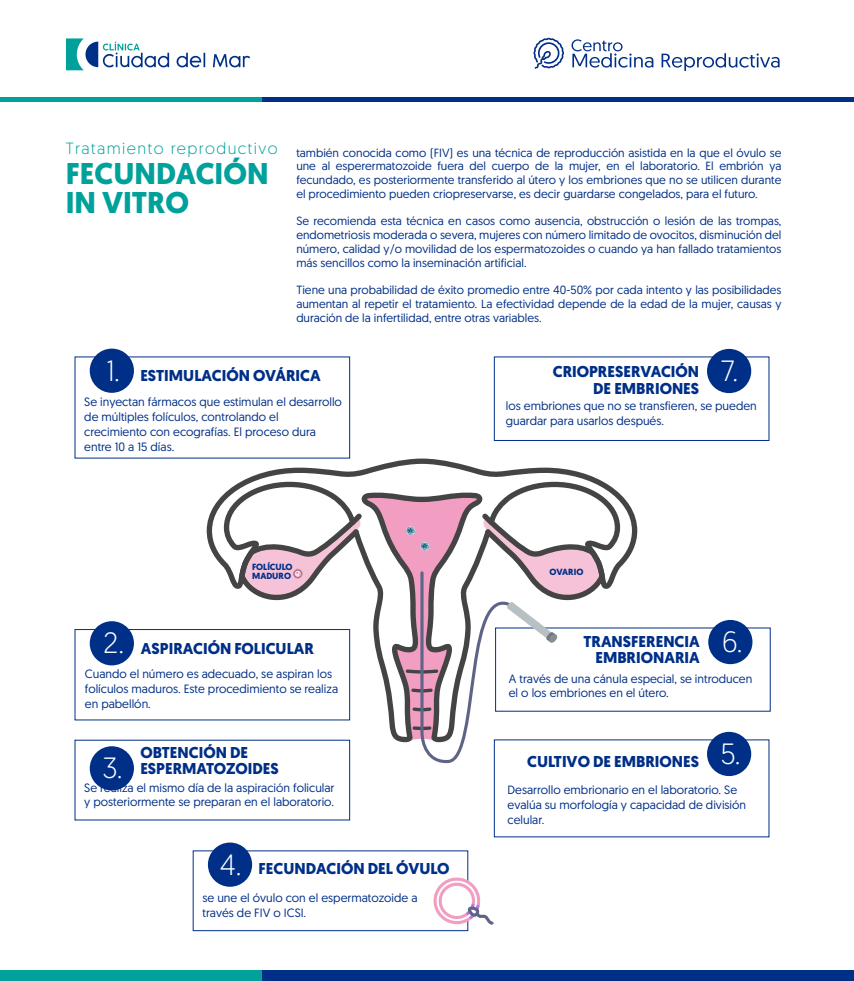
<style>
.page{position:relative;width:854px;height:981px;background:#fff}
.page>*{position:absolute;margin:0;border:0;box-sizing:border-box;transform-origin:0 0}
.t1{font:700 30px/29.4px "Geomanist";color:#00a19b}
.t2{font:300 29.31px "Geomanist";color:#fff}
.t3{font:300 16.25px "Geomanist";letter-spacing:.09em;color:#00a19b}
.t4{font:700 15.69px/16.1px "Geomanist";color:#002f87}
.t5{font:12.06px/14.8px "Geomanist";color:#002f87}
.t6{font:11.88px/13.8px "Geomanist";color:#002f87;text-align:justify}
.t7{font:700 8.94px/8.9px "Geomanist";color:#002f87}
.s1{font-weight:300;font-size:29.31px;color:#fff}
</style>
<div class="page">
<div style="left:707px;top:732px;width:44px;height:44px;background:#002f87;border-radius:50%"></div>
<div style="left:708px;top:620px;width:44px;height:44px;background:#002f87;border-radius:50%"></div>
<svg style="left:571px;top:39px;width:82px;height:29px"></svg>
<svg style="left:661px;top:53px;width:118px;height:18px"></svg>
<svg style="left:533px;top:38px;width:31px;height:31px"></svg>
<svg style="left:177px;top:53px;width:28px;height:14px"></svg>
<svg style="left:213px;top:54px;width:37px;height:13px"></svg>
<svg style="left:66px;top:38px;width:103px;height:32px"></svg>
<svg style="left:207px;top:458px;width:430px;height:131px"></svg>
<hr style="left:0;top:98px;width:262px;height:4px;background:#00a19b">
<hr style="left:262px;top:98px;width:592px;height:4px;background:#002f87">
<div style="left:0;top:970px;width:262px;height:11px;background:#00a19b"></div>
<div style="left:262px;top:970px;width:592px;height:11px;background:#002f87"></div>
<div style="left:90px;top:348px;width:44px;height:45px;background:#002f87;border-radius:50%"></div>
<div style="left:75px;top:629px;width:275px;height:91px;border:1px solid #002f87"></div>
<div style="left:90px;top:621px;width:44px;height:44px;background:#002f87;border-radius:50%"></div>
<div style="left:90px;top:746px;width:44px;height:44px;background:#002f87;border-radius:50%"></div>
<svg style="left:208px;top:842px;width:44px;height:44px"></svg>
<div style="left:494px;top:356px;width:275px;height:85px;border:1px solid #002f87"></div>
<div style="left:707px;top:349px;width:44px;height:44px;background:#002f87;border-radius:50%"></div>
<svg style="left:192px;top:850px;width:302px;height:81px"></svg>
<svg style="left:239px;top:493px;width:366px;height:270px"></svg>
<h3 class="t3" style="left:66px;top:138px;width:213px">Tratamiento reproductivo</h3>
<h1 class="t1" style="left:66px;top:158px;width:204px">FECUNDACIÓN<br>IN VITRO</h1>
<p class="t6" style="left:296px;top:145px;width:486px">también conocida como (FIV) es una técnica de reproducción asistida en la que el óvulo se une al esperermatozoide fuera del cuerpo de la mujer, en el laboratorio. El embrión ya fecundado, es posteriormente transferido al útero y los embriones que no se utilicen durante el procedimiento pueden criopreservarse, es decir guardarse congelados, para el futuro.</p>
<p class="t6" style="left:296px;top:214px;width:487px">Se recomienda esta técnica en casos como ausencia, obstrucción o lesión de las trompas, endometriosis moderada o severa, mujeres con número limitado de ovocitos, disminución del número, calidad y/o movilidad de los espermatozoides o cuando ya han fallado tratamientos más sencillos como la inseminación artificial.</p>
<p class="t6" style="left:296px;top:283px;width:487px">Tiene una probabilidad de éxito promedio entre 40-50% por cada intento y las posibilidades aumentan al repetir el tratamiento. La efectividad depende de la edad de la mujer, causas y duración de la infertilidad, entre otras variables.</p>
<h3 class="t4" style="left:106px;top:367px;width:216px"><span class="s1">1.</span> ESTIMULACIÓN OVÁRICA</h3>
<p class="t5" style="left:84px;top:394px;width:259px">Se inyectan fármacos que estimulan el desarrollo de múltiples folículos, controlando el crecimiento con ecografías. El proceso dura entre 10 a 15 días.</p>
<h3 class="t4" style="left:553px;top:363px;width:148px;line-height:17.2px;text-align:right">CRIOPRESERVACIÓN<br>DE EMBRIONES</h3>
<h2 class="t2" style="left:721px;top:352px;width:19px">7.</h2>
<p class="t5" style="left:506px;top:398px;width:252px">los embriones que no se transfieren, se pueden guardar para usarlos después.</p>
<p class="t7" style="left:252px;top:562px;width:42px">FOLÍCULO<br>MADURO</p>
<p class="t7" style="left:549px;top:567px;width:35px">OVARIO</p>
<h3 class="t4" style="left:104px;top:640px;width:212px"><span class="s1">2.</span> ASPIRACIÓN FOLICULAR</h3>
<p class="t5" style="left:85px;top:666px;width:255px">Cuando el número es adecuado, se aspiran los folículos maduros. Este procedimiento se realiza en pabellón.</p>
<h3 class="t4" style="left:140px;top:744px;width:109px">OBTENCIÓN DE</h3>
<h3 class="t4" style="left:102px;top:760px;width:178px"><span class="s1">3.</span> ESPERMATOZOIDES</h3>
<p class="t5" style="left:84px;top:779px;width:252px">Se realiza el mismo día de la aspiración folicular y posteriormente se preparan en el laboratorio.</p>
<h3 class="t4" style="left:220px;top:860px;width:231px"><span class="s1">4.</span> FECUNDACIÓN DEL ÓVULO</h3>
<p class="t5" style="left:202px;top:890px;width:216px">se une el óvulo con el espermatozoide a través de FIV o ICSI.</p>
<h3 class="t4" style="left:595px;top:633px;width:149px;text-indent:-12px">TRANSFERENCIA<br>EMBRIONARIA <sup>6.</sup></h3>
<p class="t5" style="left:509px;top:670px;width:245px">A través de una cánula especial, se introducen el o los embriones en el útero.</p>
<h3 class="t4" style="left:527px;top:753px;width:215px">CULTIVO DE EMBRIONES <sup>5.</sup></h3>
<p class="t5" style="left:507px;top:782px;width:240px">Desarrollo embrionario en el laboratorio. Se evalúa su morfología y capacidad de división celular.</p>
</div>
